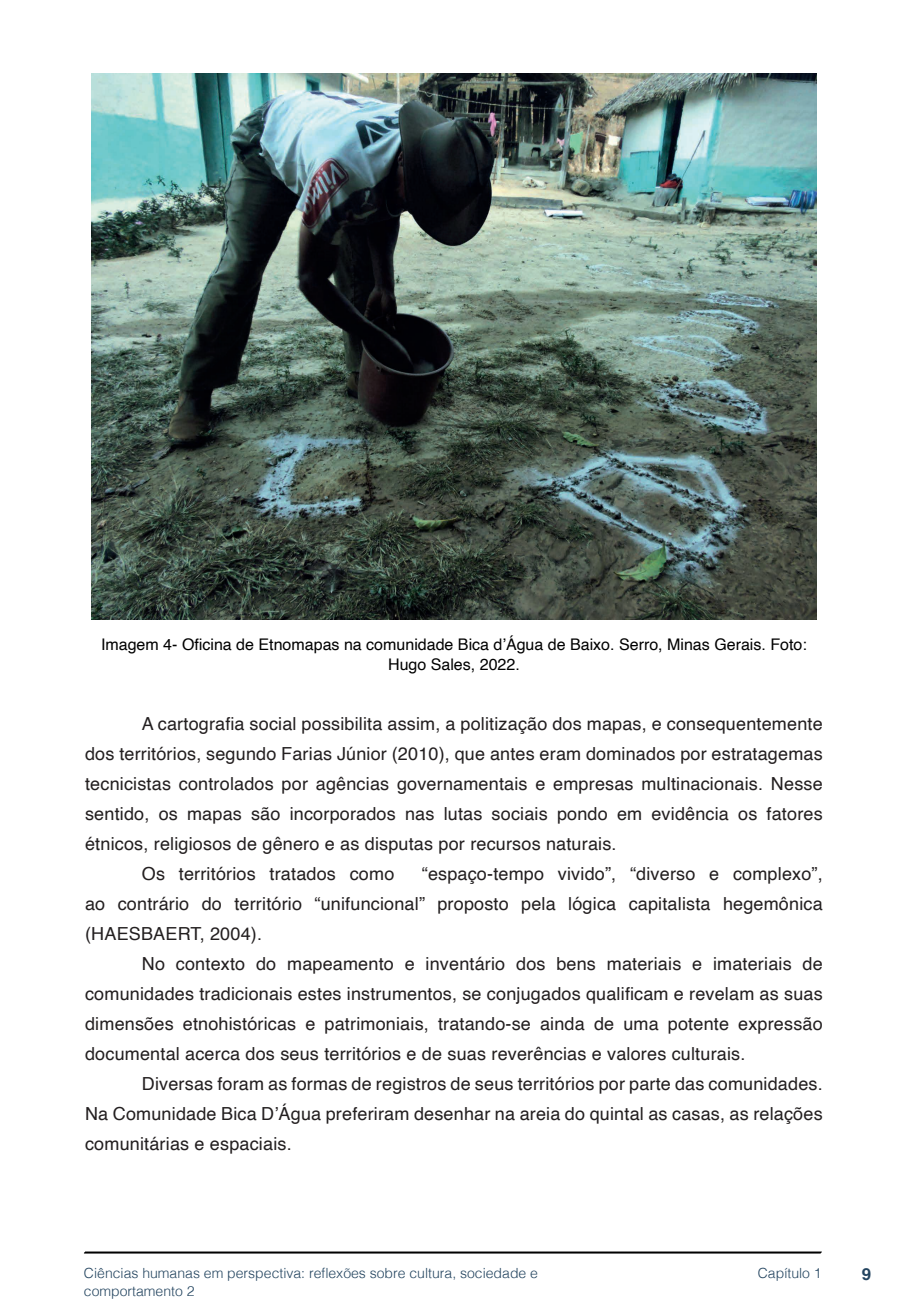
<style>
.page{position:relative;width:908px;height:1304px;background:#fff}
.page>*{position:absolute;margin:0;border:0;box-sizing:border-box;transform-origin:0 0}
.t1{font:18px/30px "Helvetica";letter-spacing:.01em;color:#231f20;text-align:justify}
.t2{font:700 16.8px "Helvetica";color:#23445f}
.t3{font:16px/19.2px "Helvetica";color:#000;text-align:center}
.t4{font:300 14px/18px "Helvetica";color:#23445f}
</style>
<div class="page">
<svg style="left:84px;top:1251px;width:737px;height:3px;background:#515151"></svg>
<img style="left:92px;top:74px;width:723px;height:546px">
<p class="t3" style="left:101px;top:636px;width:707px">Imagem 4- Oficina de Etnomapas na comunidade Bica d’Água de Baixo. Serro, Minas Gerais. Foto:<br>Hugo Sales, 2022.</p>
<p class="t1" style="left:142px;top:709px;width:682px">A cartografia social possibilita assim, a politização dos mapas, e consequentemente</p>
<p class="t1" style="left:85px;top:739px;width:738px">dos territórios, segundo Farias Júnior (2010), que antes eram dominados por estratagemas</p>
<p class="t1" style="left:85px;top:769px;width:738px">tecnicistas controlados por agências governamentais e empresas multinacionais. Nesse</p>
<p class="t1" style="left:85px;top:799px;width:738px">sentido, os mapas são incorporados nas lutas sociais pondo em evidência os fatores</p>
<p class="t1" style="left:85px;top:829px;width:532px">étnicos, religiosos de gênero e as disputas por recursos naturais.</p>
<p class="t1" style="left:142px;top:859px;width:254px">Os territórios tratados como</p>
<p class="t1" style="left:85px;top:859px;width:738px;text-indent:336px">“espaço-tempo vivido”, “diverso e complexo”, ao contrário do território “unifuncional” proposto pela lógica capitalista hegemônica (HAESBAERT, 2004).</p>
<p class="t1" style="left:85px;top:949px;width:738px;text-indent:57px">No contexto do mapeamento e inventário dos bens materiais e imateriais de comunidades tradicionais estes instrumentos, se conjugados qualificam e revelam as suas dimensões etnohistóricas e patrimoniais, tratando-se ainda de uma potente expressão documental acerca dos seus territórios e de suas reverências e valores culturais.</p>
<p class="t1" style="left:85px;top:1069px;width:738px;text-indent:57px">Diversas foram as formas de registros de seus territórios por parte das comunidades.<br>Na Comunidade Bica D’Água preferiram desenhar na areia do quintal as casas, as relações comunitárias e espaciais.</p>
<p class="t4" style="left:84px;top:1263px;width:455px">Ciências humanas em perspectiva: reflexões sobre cultura, sociedade e comportamento 2</p>
<p class="t4" style="left:757px;top:1263px;width:65px">Capítulo 1</p>
<p class="t2" style="left:861px;top:1264px;width:11px">9</p>
</div>
